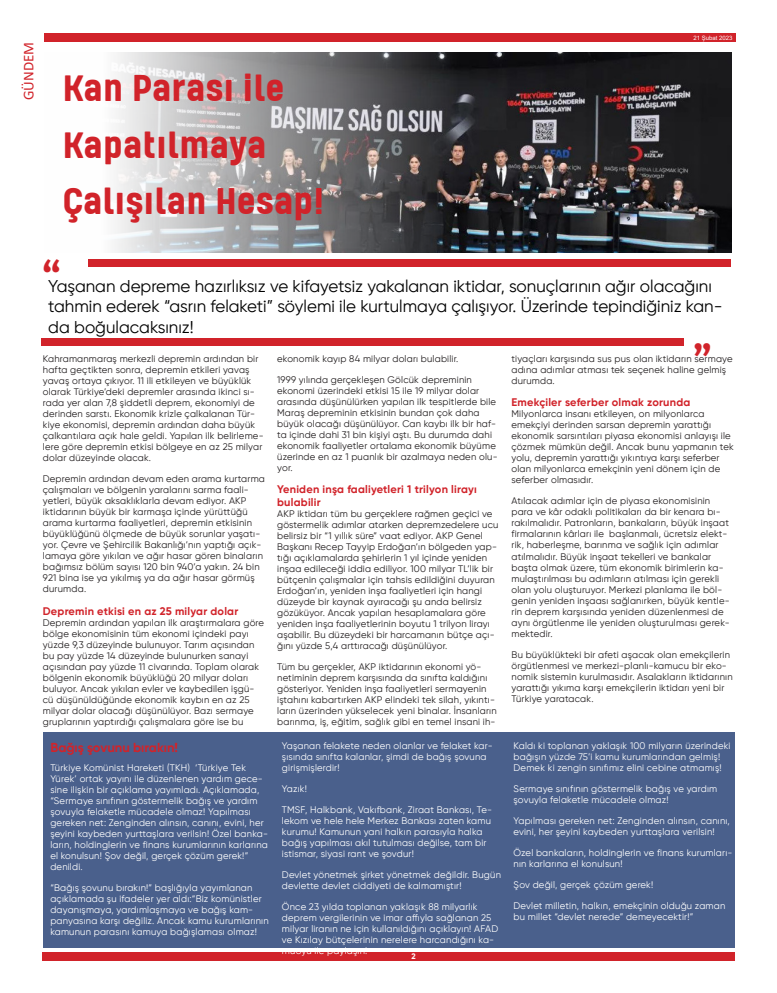
<style>
.page{position:relative;width:777px;height:993px;background:#fff}
.page>*{position:absolute;margin:0;border:0;box-sizing:border-box;transform-origin:0 0}
.t1{font:700 47px "Dubai";color:#d1232a}
.t2{font:700 42.8px/56.4px "Kelpt A1";color:#d1232a;scale:1.1 1}
.t3{font:17px/20.4px "Gilroy";color:#000}
.t4{font:15px "Calibri";color:#d1232a}
.t5{font:700 13px "Gilroy";color:#d1232a}
.t6{font:700 11px/12.6px "Gilroy";letter-spacing:.02em;color:#d1232a}
.t7{font:9.5px/11px "Gilroy";letter-spacing:.02em;color:#231f20}
.t8{font:9.5px/11px "Gilroy";letter-spacing:.02em;color:#fff}
.t9{font:700 8px "Gilroy";color:#fff}
.t10{font:6px "Arial";color:#fff}
</style>
<div class="page">
<div style="left:44px;top:33px;width:692px;height:9px;background:#d1232a"></div>
<div style="left:42px;top:952px;width:692px;height:8px;background:#d1232a"></div>
<div style="left:43px;top:732px;width:691px;height:215px;background:#4a608c"></div>
<img style="left:114px;top:52px;width:617px;height:200px">
<div style="left:88px;top:259px;width:642px;height:8px;background:#d1232a"></div>
<div style="left:41px;top:339px;width:642px;height:7px;background:#d1232a"></div>
<h3 class="t4" style="left:18px;top:100px;width:60px;rotate:-90deg">GÜNDEM</h3>
<p class="t2" style="left:62px;top:59px;width:240px">Kan Parası ile<br>Kapatılmaya<br>Çalışılan Hesap!</p>
<p class="t10" style="left:693px;top:33px;width:41px">21 Şubat 2023</p>
<p class="t1" style="left:43px;top:246px;width:19px">“</p>
<p class="t3" style="left:48px;top:275px;width:676px">Yaşanan depreme hazırlıksız ve kifayetsiz yakalanan iktidar, sonuçlarının ağır olacağını tahmin ederek “asrın felaketi” söylemi ile kurtulmaya çalışıyor. Üzerinde tepindiğiniz kan&shy;da boğulacaksınız!</p>
<p class="t7" style="left:43px;top:352px;width:222px">Kahramanmaraş merkezli depremin ardından bir hafta geçtikten sonra, depremin etkileri yavaş yavaş ortaya çıkıyor. 11 ili etkileyen ve büyüklük olarak Türkiye’deki depremler arasında ikinci sı&shy;rada yer alan 7,8 şiddetli deprem, ekonomiyi de derinden sarstı. Ekonomik krizle çalkalanan Tür&shy;kiye ekonomisi, depremin ardından daha büyük çalkantılara açık hale geldi. Yapılan ilk belirleme&shy;lere göre depremin etkisi bölgeye en az 25 milyar dolar düzeyinde olacak.</p>
<p class="t7" style="left:43px;top:472px;width:224px">Depremin ardından devam eden arama kurtarma çalışmaları ve bölgenin yaralarını sarma faali&shy;yetleri, büyük aksaklıklarla devam ediyor. AKP iktidarının büyük bir karmaşa içinde yürüttüğü arama kurtarma faaliyetleri, depremin etkisinin büyüklüğünü ölçmede de büyük sorunlar yaşatı&shy;yor. Çevre ve Şehircilik Bakanlığı’nın yaptığı açık&shy;lamaya göre yıkılan ve ağır hasar gören binaların bağımsız bölüm sayısı 120 bin 940’a yakın. 24 bin 921 bina ise ya yıkılmış ya da ağır hasar görmüş durumda.</p>
<p class="t6" style="left:43px;top:604px;width:197px">Depremin etkisi en az 25 milyar dolar</p>
<p class="t7" style="left:43px;top:616px;width:223px">Depremin ardından yapılan ilk araştırmalara göre bölge ekonomisinin tüm ekonomi içindeki payı yüzde 9,3 düzeyinde bulunuyor. Tarım açısından bu pay yüzde 14 düzeyinde bulunurken sanayi açısından pay yüzde 11 civarında. Toplam olarak bölgenin ekonomik büyüklüğü 20 milyar doları buluyor. Ancak yıkılan evler ve kaybedilen işgü&shy;cü düşünüldüğünde ekonomik kaybın en az 25 milyar dolar olacağı düşünülüyor. Bazı sermaye gruplarının yaptırdığı çalışmalara göre ise bu</p>
<p class="t5" style="left:50px;top:738px;width:129px">Bağış şovunu bırakın!</p>
<p class="t8" style="left:50px;top:761px;width:219px">Türkiye Komünist Hareketi (TKH) ‘Türkiye Tek Yürek’ ortak yayını ile düzenlenen yardım gece&shy;sine ilişkin bir açıklama yayımladı. Açıklamada, “Sermaye sınıfının göstermelik bağış ve yardım şovuyla felaketle mücadele olmaz! Yapılması gereken net: Zenginden alınsın, canını, evini, her şeyini kaybeden yurttaşlara verilsin! Özel banka&shy;ların, holdinglerin ve finans kurumlarının karlarına el konulsun! Şov değil, gerçek çözüm gerek!” denildi.</p>
<p class="t8" style="left:50px;top:881px;width:220px">“Bağış şovunu bırakın!” başlığıyla yayımlanan açıklamada şu ifadeler yer aldı:“Biz komünistler dayanışmaya, yardımlaşmaya ve bağış kam&shy;panyasına karşı değiliz. Ancak kamu kurumlarının kamunun parasını kamuya bağışlaması olmaz!</p>
<p class="t7" style="left:277px;top:352px;width:183px">ekonomik kayıp 84 milyar doları bulabilir.</p>
<p class="t7" style="left:277px;top:373px;width:222px">1999 yılında gerçekleşen Gölcük depreminin ekonomi üzerindeki etkisi 15 ile 19 milyar dolar arasında düşünülürken yapılan ilk tespitlerde bile Maraş depreminin etkisinin bundan çok daha büyük olacağı düşünülüyor. Can kaybı ilk bir haf&shy;ta içinde dahi 31 bin kişiyi aştı. Bu durumda dahi ekonomik faaliyetler ortalama ekonomik büyüme üzerinde en az 1 puanlık bir azalmaya neden olu&shy;yor.</p>
<p class="t6" style="left:277px;top:483px;width:201px">Yeniden inşa faaliyetleri 1 trilyon lirayı bulabilir</p>
<p class="t7" style="left:277px;top:508px;width:223px">AKP iktidarı tüm bu gerçeklere rağmen geçici ve göstermelik adımlar atarken depremzedelere ucu belirsiz bir “1 yıllık süre” vaat ediyor. AKP Genel Başkanı Recep Tayyip Erdoğan’ın bölgeden yap&shy;tığı açıklamalarda şehirlerin 1 yıl içinde yeniden inşaa edileceği iddia ediliyor. 100 milyar TL’lik bir bütçenin çalışmalar için tahsis edildiğini duyuran Erdoğan’ın, yeniden inşa faaliyetleri için hangi düzeyde bir kaynak ayıracağı şu anda belirsiz gözüküyor. Ancak yapılan hesaplamalara göre yeniden inşa faaliyetlerinin boyutu 1 trilyon lirayı aşabilir. Bu düzeydeki bir harcamanın bütçe açı&shy;ğını yüzde 5,4 arttıracağı düşünülüyor.</p>
<p class="t7" style="left:277px;top:661px;width:221px">Tüm bu gerçekler, AKP iktidarının ekonomi yö&shy;netiminin deprem karşısında da sınıfta kaldığını gösteriyor. Yeniden inşa faaliyetleri sermayenin iştahını kabartırken AKP elindeki tek silah, yıkıntı&shy;ların üzerinden yükselecek yeni binalar. İnsanların barınma, iş, eğitim, sağlık gibi en temel insani ih-</p>
<p class="t8" style="left:282px;top:739px;width:212px">Yaşanan felakete neden olanlar ve felaket kar&shy;şısında sınıfta kalanlar, şimdi de bağış şovuna girişmişlerdir!</p>
<p class="t8" style="left:282px;top:782px;width:26px">Yazık!</p>
<p class="t8" style="left:282px;top:803px;width:211px">TMSF, Halkbank, Vakıfbank, Ziraat Bankası, Te&shy;lekom ve hele hele Merkez Bankası zaten kamu kurumu! Kamunun yani halkın parasıyla halka bağış yapılması akıl tutulması değilse, tam bir istismar, siyasi rant ve şovdur!</p>
<p class="t8" style="left:282px;top:868px;width:220px">Devlet yönetmek şirket yönetmek değildir. Bugün devlette devlet ciddiyeti de kalmamıştır!</p>
<p class="t8" style="left:282px;top:900px;width:218px">Önce 23 yılda toplanan yaklaşık 88 milyarlık deprem vergilerinin ve imar affıyla sağlanan 25 milyar liranın ne için kullanıldığını açıklayın! AFAD ve Kızılay bütçelerinin nerelere harcandığını ka&shy;muoyu ile paylaşın!</p>
<p class="t9" style="left:411px;top:950px;width:6px">2</p>
<p class="t1" style="left:693px;top:330px;width:19px">”</p>
<p class="t7" style="left:511px;top:352px;width:223px">tiyaçları karşısında sus pus olan iktidarın sermaye adına adımlar atması tek seçenek haline gelmiş durumda.</p>
<p class="t6" style="left:511px;top:396px;width:180px">Emekçiler seferber olmak zorunda</p>
<p class="t7" style="left:511px;top:408px;width:224px">Milyonlarca insanı etkileyen, on milyonlarca emekçiyi derinden sarsan depremin yarattığı ekonomik sarsıntıları piyasa ekonomisi anlayışı ile çözmek mümkün değil. Ancak bunu yapmanın tek yolu, depremin yarattığı yıkıntıya karşı seferber olan milyonlarca emekçinin yeni dönem için de seferber olmasıdır.</p>
<p class="t7" style="left:511px;top:495px;width:220px">Atılacak adımlar için de piyasa ekonomisinin para ve kâr odaklı politikaları da bir kenara bı&shy;rakılmalıdır. Patronların, bankaların, büyük inşaat firmalarının kârları ile başlanmalı, ücretsiz elekt&shy;rik, haberleşme, barınma ve sağlık için adımlar atılmalıdır. Büyük inşaat tekelleri ve bankalar başta olmak üzere, tüm ekonomik birimlerin ka&shy;mulaştırılması bu adımların atılması için gerekli olan yolu oluşturuyor. Merkezi planlama ile böl&shy;genin yeniden inşaası sağlanırken, büyük kentle&shy;rin deprem karşısında yeniden düzenlenmesi de aynı örgütlenme ile yeniden oluşturulması gerek&shy;mektedir.</p>
<p class="t7" style="left:511px;top:648px;width:223px">Bu büyüklükteki bir afeti aşacak olan emekçilerin örgütlenmesi ve merkezi-planlı-kamucu bir eko&shy;nomik sistemin kurulmasıdır. Asalakların iktidarının yarattığı yıkıma karşı emekçilerin iktidarı yeni bir Türkiye yaratacak.</p>
<p class="t8" style="left:513px;top:739px;width:218px">Kaldı ki toplanan yaklaşık 100 milyarın üzerindeki bağışın yüzde 75’i kamu kurumlarından gelmiş!<br>Demek ki zengin sınıfımız elini cebine atmamış!</p>
<p class="t8" style="left:513px;top:782px;width:205px">Sermaye sınıfının göstermelik bağış ve yardım şovuyla felaketle mücadele olmaz!</p>
<p class="t8" style="left:513px;top:814px;width:218px">Yapılması gereken net: Zenginden alınsın, canını, evini, her şeyini kaybeden yurttaşlara verilsin!</p>
<p class="t8" style="left:513px;top:846px;width:220px">Özel bankaların, holdinglerin ve finans kurumları&shy;nın karlarına el konulsun!</p>
<p class="t8" style="left:513px;top:878px;width:141px">Şov değil, gerçek çözüm gerek!</p>
<p class="t8" style="left:513px;top:899px;width:213px">Devlet milletin, halkın, emekçinin olduğu zaman bu millet “devlet nerede” demeyecektir!”</p>
</div>
